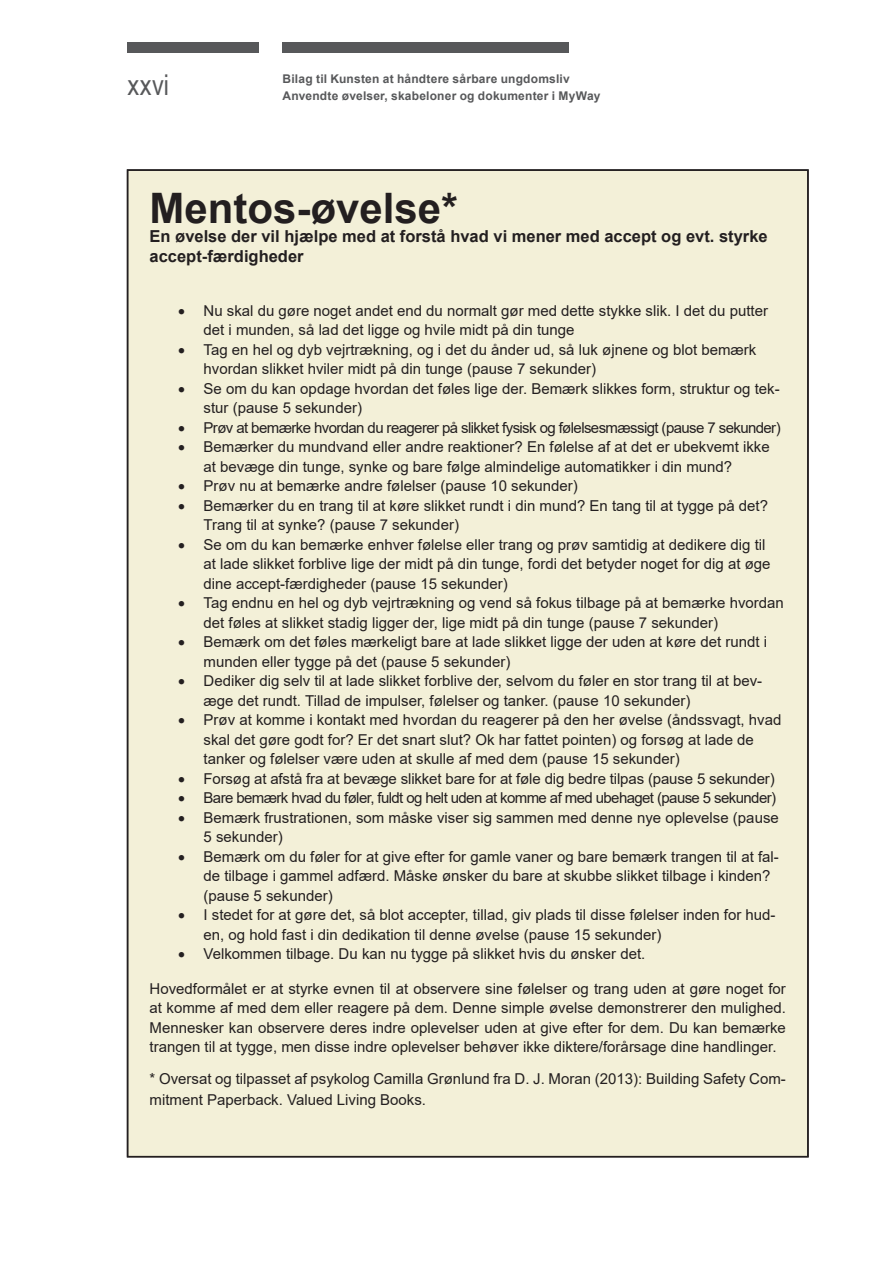
<style>
.page{position:relative;width:893px;height:1263px;background:#fff}
.page>*{position:absolute;margin:0;border:0;box-sizing:border-box;transform-origin:0 0}
.t1{font:700 42px "Arial";color:#231f20}
.t2{font:28.65px "Arial Narrow";color:#57585a}
.t3{font:700 16.5px/19.8px "Arial";color:#231f20}
.t4{font:15px/19.5px "Arial";color:#231f20}
.t5{font:15px "Arial";letter-spacing:-.04em;color:#231f20}
.t6{font:700 12px "Arial";letter-spacing:.015em;color:#57585a}
</style>
<div class="page">
<div style="left:128px;top:43px;width:131px;height:10px;background:#57585a"></div>
<div style="left:283px;top:43px;width:286px;height:10px;background:#57585a"></div>
<div style="left:128px;top:170px;width:680px;height:987px;background:#f3f0d8"></div>
<h2 class="t2" style="left:128px;top:64px;width:43px">xxvi</h2>
<p class="t6" style="left:283px;top:70px;width:289px">Bilag til Kunsten at håndtere sårbare ungdomsliv</p>
<p class="t6" style="left:283px;top:87px;width:319px">Anvendte øvelser, skabeloner og dokumenter i MyWay</p>
<h1 class="t1" style="left:150px;top:178px;width:310px">Mentos-øvelse*</h1>
<p class="t3" style="left:150px;top:227px;width:620px">En øvelse der vil hjælpe med at forstå hvad vi mener med accept og evt. styrke accept-færdigheder</p>
<p class="t4" style="left:204px;top:300px;width:566px;text-indent:-26px">• Nu skal du gøre noget andet end du normalt gør med dette stykke slik. I det du putter det i munden, så lad det ligge og hvile midt på din tunge</p>
<p class="t4" style="left:204px;top:339px;width:554px;text-indent:-26px">• Tag en hel og dyb vejrtrækning, og i det du ånder ud, så luk øjnene og blot bemærk hvordan slikket hviler midt på din tunge (pause 7 sekunder)</p>
<p class="t4" style="left:204px;top:378px;width:578px;text-indent:-26px">• Se om du kan opdage hvordan det føles lige der. Bemærk slikkes form, struktur og tek&shy;stur (pause 5 sekunder)</p>
<p class="t5" style="left:178px;top:417px;width:604px">• Prøv at bemærke hvordan du reagerer på slikket fysisk og følelsesmæssigt (pause 7 sekunder)</p>
<p class="t4" style="left:204px;top:437px;width:568px;text-indent:-26px">• Bemærker du mundvand eller andre reaktioner? En følelse af at det er ubekvemt ikke at bevæge din tunge, synke og bare følge almindelige automatikker i din mund?</p>
<p class="t4" style="left:178px;top:476px;width:401px">• Prøv nu at bemærke andre følelser (pause 10 sekunder)</p>
<p class="t4" style="left:204px;top:495px;width:566px;text-indent:-26px">• Bemærker du en trang til at køre slikket rundt i din mund? En tang til at tygge på det?<br>Trang til at synke? (pause 7 sekunder)</p>
<p class="t4" style="left:204px;top:534px;width:568px;text-indent:-26px">• Se om du kan bemærke enhver følelse eller trang og prøv samtidig at dedikere dig til at lade slikket forblive lige der midt på din tunge, fordi det betyder noget for dig at øge dine accept-færdigheder (pause 15 sekunder)</p>
<p class="t4" style="left:204px;top:593px;width:582px;text-indent:-26px">• Tag endnu en hel og dyb vejrtrækning og vend så fokus tilbage på at bemærke hvordan det føles at slikket stadig ligger der, lige midt på din tunge (pause 7 sekunder)</p>
<p class="t4" style="left:204px;top:632px;width:565px;text-indent:-26px">• Bemærk om det føles mærkeligt bare at lade slikket ligge der uden at køre det rundt i munden eller tygge på det (pause 5 sekunder)</p>
<p class="t4" style="left:204px;top:671px;width:560px;text-indent:-26px">• Dediker dig selv til at lade slikket forblive der, selvom du føler en stor trang til at bev&shy;æge det rundt. Tillad de impulser, følelser og tanker. (pause 10 sekunder)</p>
<p class="t4" style="left:204px;top:710px;width:579px;text-indent:-26px">• Prøv at komme i kontakt med hvordan du reagerer på den her øvelse (åndssvagt, hvad skal det gøre godt for? Er det snart slut? Ok har fattet pointen) og forsøg at lade de tanker og følelser være uden at skulle af med dem (pause 15 sekunder)</p>
<p class="t4" style="left:178px;top:768px;width:598px">• Forsøg at afstå fra at bevæge slikket bare for at føle dig bedre tilpas (pause 5 sekunder)</p>
<p class="t5" style="left:178px;top:787px;width:600px">• Bare bemærk hvad du føler, fuldt og helt uden at komme af med ubehaget (pause 5 sekunder)</p>
<p class="t4" style="left:204px;top:807px;width:577px;text-indent:-26px">• Bemærk frustrationen, som måske viser sig sammen med denne nye oplevelse (pause<br>5 sekunder)</p>
<p class="t4" style="left:204px;top:846px;width:577px;text-indent:-26px">• Bemærk om du føler for at give efter for gamle vaner og bare bemærk trangen til at fal&shy;de tilbage i gammel adfærd. Måske ønsker du bare at skubbe slikket tilbage i kinden? (pause 5 sekunder)</p>
<p class="t4" style="left:204px;top:905px;width:573px;text-indent:-26px">• I stedet for at gøre det, så blot accepter, tillad, giv plads til disse følelser inden for hud&shy;en, og hold fast i din dedikation til denne øvelse (pause 15 sekunder)</p>
<p class="t4" style="left:178px;top:944px;width:469px">• Velkommen tilbage. Du kan nu tygge på slikket hvis du ønsker det.</p>
<p class="t4" style="left:150px;top:978px;width:638px;text-align:justify">Hovedformålet er at styrke evnen til at observere sine følelser og trang uden at gøre noget for at komme af med dem eller reagere på dem. Denne simple øvelse demonstrerer den mulighed.<br>Mennesker kan observere deres indre oplevelser uden at give efter for dem. Du kan bemærke trangen til at tygge, men disse indre oplevelser behøver ikke diktere/forårsage dine handlinger.</p>
<p class="t4" style="left:150px;top:1068px;width:638px;line-height:21px">* Oversat og tilpasset af psykolog Camilla Grønlund fra D. J. Moran (2013): Building Safety Com&shy;mitment Paperback. Valued Living Books.</p>
</div>
